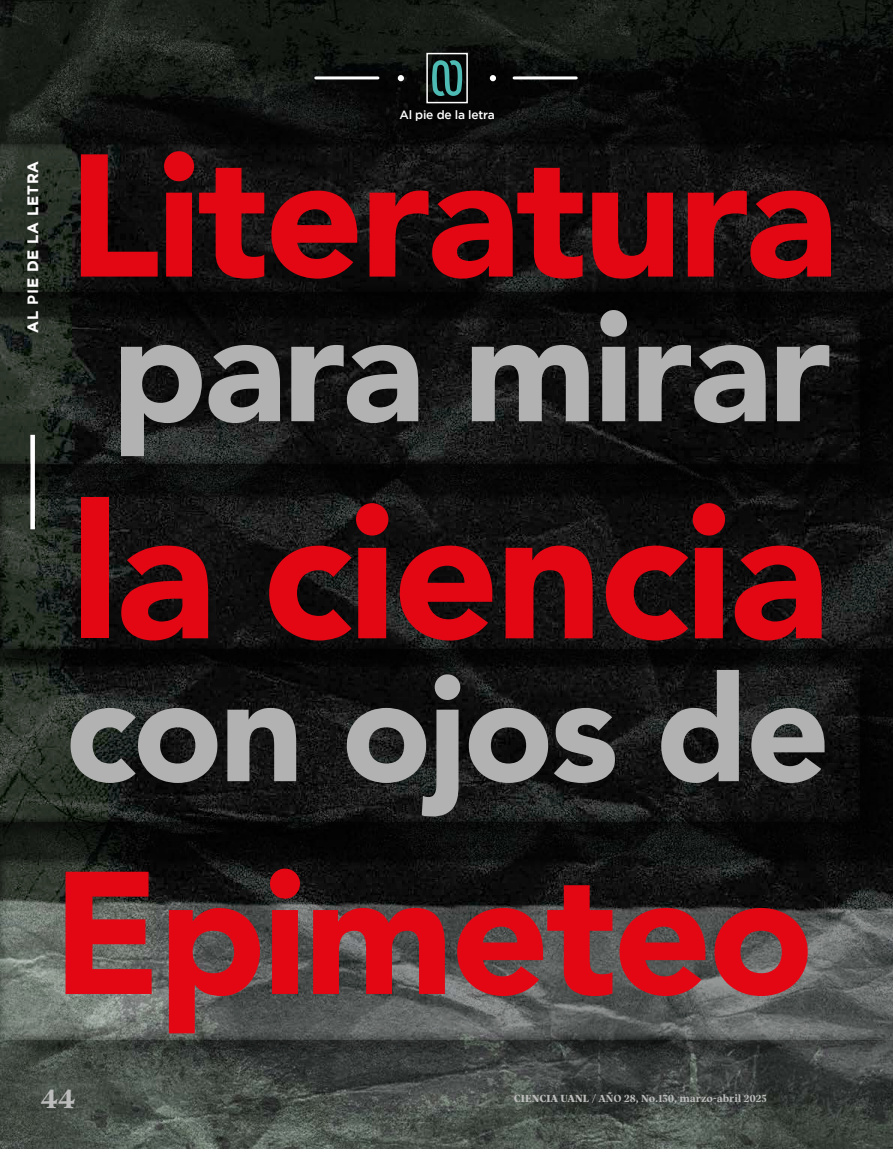
<style>
.page{position:relative;width:893px;height:1149px;background:#fff}
.page>*{position:absolute;margin:0;border:0;box-sizing:border-box;transform-origin:0 0}
.t1{font:900 186px "Avenir";letter-spacing:-.02em;color:#e30613}
.t2{font:900 172.5px "Avenir";letter-spacing:-.02em;color:#e30613}
.t3{font:900 153px "Avenir";letter-spacing:-.02em;color:#b3b2b2}
.t4{font:900 147px "Avenir";letter-spacing:-.02em;color:#b3b2b2}
.t5{font:700 27px "TRY Vesterbro";color:#bcbcbc;scale:1.1 1}
.t6{font:700 15px "Gotham";letter-spacing:.05em;color:#fff}
.t7{font:500 12px "Gotham";letter-spacing:-.02em;color:#fff}
.t8{font:700 10.5px "TRY Vesterbro";color:#bcbcbc}
.s1{font-weight:800}
</style>
<div class="page">
<img style="left:0;top:0;width:893px;height:1148px">
<svg style="left:432px;top:60px;width:30px;height:36px"></svg>
<hr style="left:514px;top:76px;width:62px;height:3px;background:#fff">
<hr style="left:316px;top:76px;width:62px;height:3px;background:#fff">
<svg style="left:490px;top:75px;width:6px;height:6px"></svg>
<svg style="left:398px;top:75px;width:6px;height:6px"></svg>
<div style="left:426px;top:53px;width:42px;height:50px;border:2px solid #fff"></div>
<div style="left:0;top:145px;width:893px;height:165px;background:#000"></div>
<div style="left:0;top:132px;width:893px;height:161px;background:#000;opacity:.88"></div>
<div style="left:0;top:318px;width:879px;height:165px;background:#000"></div>
<div style="left:0;top:304px;width:872px;height:161px;background:#000;opacity:.88"></div>
<div style="left:0;top:481px;width:893px;height:169px;background:#000;opacity:.88"></div>
<div style="left:0;top:665px;width:879px;height:174px;background:#000"></div>
<div style="left:0;top:651px;width:872px;height:171px;background:#000;opacity:.88"></div>
<div style="left:2px;top:860px;width:891px;height:198px;background:#000;opacity:.75"></div>
<div style="left:0;top:847px;width:893px;height:192px;background:#000;opacity:.88"></div>
<h3 class="t6" style="left:24px;top:333px;width:173px;rotate:-90deg">AL PIE DE LA LETRA</h3>
<p class="t7" style="left:399px;top:108px;width:97px">Al pie de la letra</p>
<h2 class="t2" style="left:67px;top:68px;width:772px">Literatura</h2>
<h3 class="t3" style="left:111px;top:237px;width:722px">para mirar</h3>
<h1 class="t1" style="left:71px;top:414px;width:759px">la ciencia</h1>
<h3 class="t4" style="left:65px;top:603px;width:767px">con ojos de</h3>
<h2 class="t2" style="left:52px;top:785px;width:763px">Epimeteo</h2>
<h3 class="t5" style="left:41px;top:1080px;width:33px">44</h3>
<p class="t8" style="left:514px;top:1091px;width:254px"><span class="s1">CIENCIA UANL /</span> AÑO 28, No.130, marzo-abril 2025</p>
</div>
